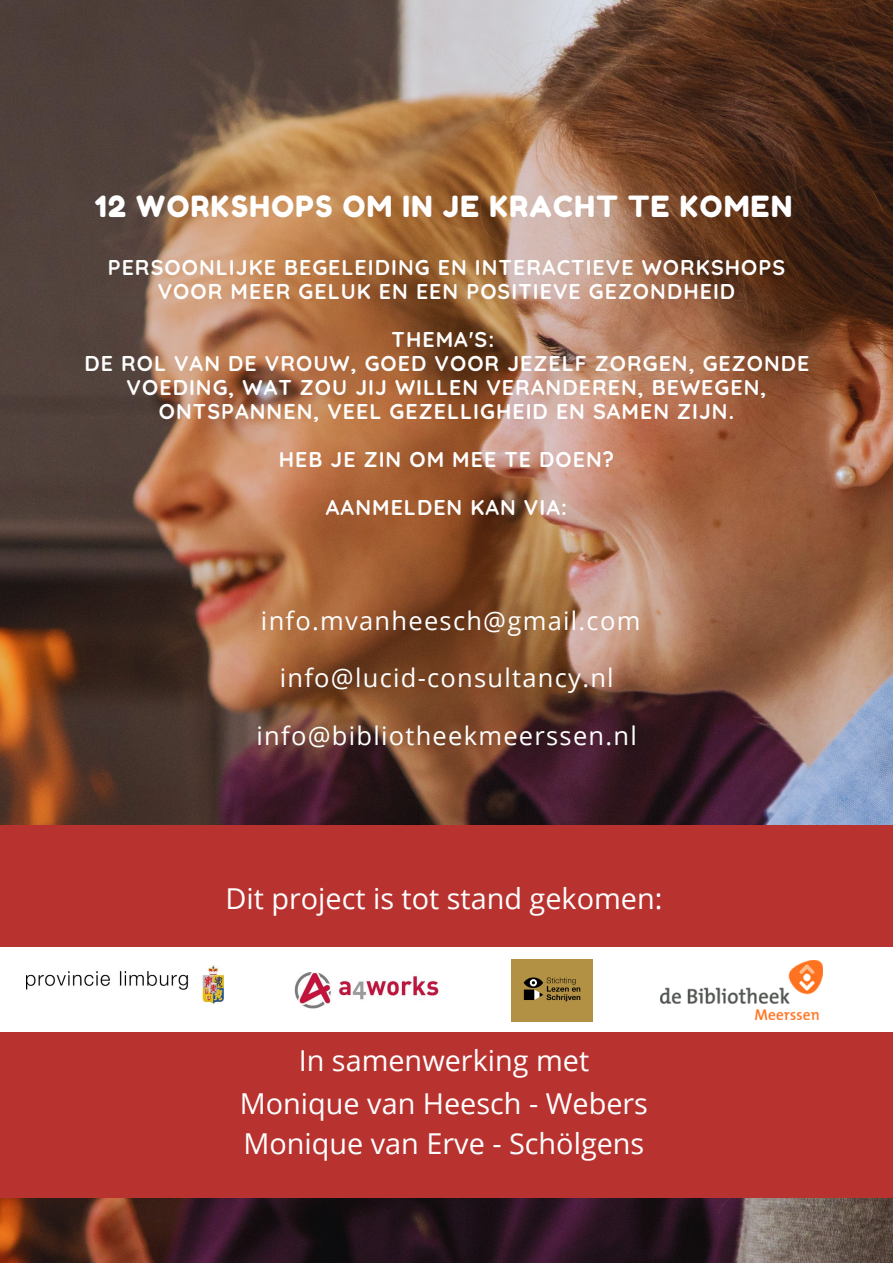
<style>
.page{position:relative;width:893px;height:1264px;background:#fff}
.page>*{position:absolute;margin:0;border:0;box-sizing:border-box;transform-origin:0 0}
.t1{font:29.25px "Fredoka One";letter-spacing:.05em;color:#fff}
.t2{font:28.8px/42.8px "Open Sans";color:#fff;text-align:center}
.t3{font:25.5px "Open Sans";letter-spacing:.05em;color:#fff}
.t4{font:700 21.3px/24px "Quicksand";letter-spacing:.05em;color:#fff;text-align:center}
</style>
<div class="page">
<img style="left:0;top:0;width:892px;height:1262px">
<div style="left:0;top:825px;width:892px;height:372px;background:#b83330"></div>
<div style="left:0;top:946px;width:892px;height:85px;background:#fff"></div>
<img style="left:294px;top:972px;width:145px;height:36px">
<img style="left:27px;top:965px;width:196px;height:39px">
<img style="left:512px;top:959px;width:81px;height:62px">
<img style="left:660px;top:960px;width:162px;height:59px">
<p class="t1" style="left:95px;top:189px;width:698px">12 WORKSHOPS OM IN JE KRACHT TE KOMEN</p>
<p class="t4" style="left:108px;top:255px;width:679px">PERSOONLIJKE BEGELEIDING EN INTERACTIEVE WORKSHOPS<br>VOOR MEER GELUK EN EEN POSITIEVE GEZONDHEID</p>
<p class="t4" style="left:391px;top:327px;width:104px">THEMA'S:</p>
<p class="t4" style="left:84px;top:351px;width:726px">DE ROL VAN DE VROUW, GOED VOOR JEZELF ZORGEN, GEZONDE<br>VOEDING, WAT ZOU JIJ WILLEN VERANDEREN, BEWEGEN,<br>ONTSPANNEN, VEEL GEZELLIGHEID EN SAMEN ZIJN.</p>
<h3 class="t4" style="left:279px;top:447px;width:337px">HEB JE ZIN OM MEE TE DOEN?</h3>
<p class="t4" style="left:326px;top:495px;width:242px">AANMELDEN KAN VIA:</p>
<h2 class="t3" style="left:261px;top:603px;width:381px">info.mvanheesch@gmail.com</h2>
<p class="t3" style="left:280px;top:660px;width:335px">info@lucid-consultancy.nl</p>
<p class="t3" style="left:256px;top:717px;width:382px">info@bibliotheekmeerssen.nl</p>
<p class="t2" style="left:225px;top:876px;width:438px">Dit project is tot stand gekomen:</p>
<p class="t2" style="left:240px;top:1038px;width:409px">In samenwerking met<br>Monique van Heesch - Webers</p>
<p class="t2" style="left:243px;top:1120px;width:402px">Monique van Erve - Schölgens</p>
</div>
